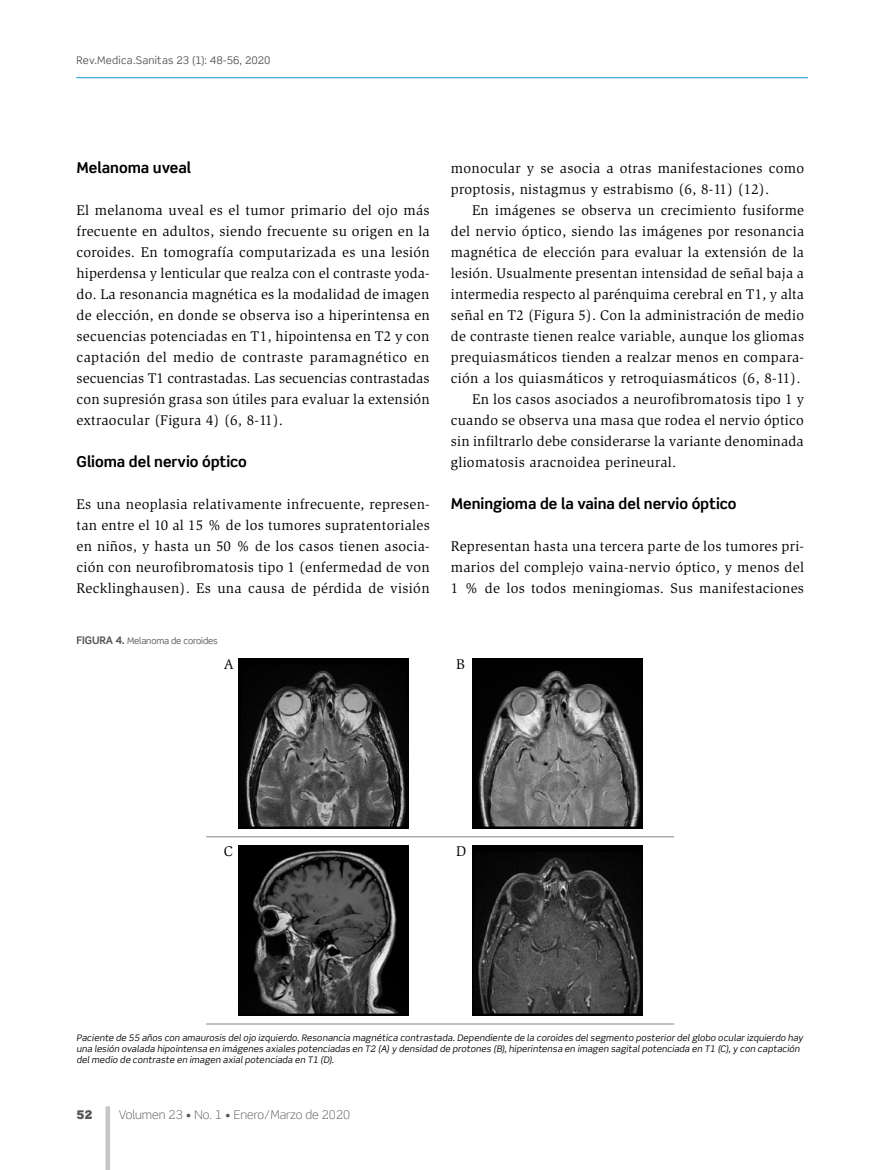
<style>
.page{position:relative;width:872px;height:1170px;background:#fff}
.page>*{position:absolute;margin:0;border:0;box-sizing:border-box;transform-origin:0 0}
._10Subt_2{font:700 15px "Scene Std";letter-spacing:-.005em;color:#000}
._02Body_sin_sang{font:14.4px/21px "Slimbach Std";letter-spacing:.02em;color:#000;text-align:justify}
._01Body_text{font:14.4px/21px "Slimbach Std";letter-spacing:.02em;color:#000;text-align:justify}
.t1{font:300 12px "Scene Std";color:#565655}
.t2{font:900 12px "Scene Std";color:#565655}
.t3{font:10.5px "Scene Std";letter-spacing:.02em;color:#565655}
._17Fuente{font:italic 9px/10.8px "Scene Std";letter-spacing:.015em;color:#000}
._18Tit_graf{font:9px "Scene Std";letter-spacing:-.015em;color:#565655}
.s1{font-style:inherit}
.s2{font-weight:700;font-size:10.5px}
</style>
<div class="page">
<hr style="left:106px;top:1106px;width:4px;height:63px;background:#c5c6c6">
<hr style="left:76px;top:77px;width:732px;height:1px;background:#0d99d2">
<hr style="left:206px;top:836px;width:234px;height:1px;background:#868384">
<hr style="left:440px;top:836px;width:234px;height:1px;background:#868384">
<hr style="left:206px;top:1023px;width:234px;height:1px;background:#868384">
<hr style="left:440px;top:1023px;width:234px;height:1px;background:#868384">
<img style="left:238px;top:658px;width:170px;height:170px">
<img style="left:472px;top:658px;width:170px;height:170px">
<img style="left:238px;top:845px;width:170px;height:170px">
<img style="left:472px;top:845px;width:170px;height:170px">
<p class="t3" style="left:77px;top:53px;width:195px">Rev.Medica.Sanitas <span class="s1">23 (1): 48-56, 2020</span></p>
<p class="_10Subt_2" style="left:77px;top:158px;width:116px">Melanoma uveal</p>
<p class="_02Body_sin_sang" style="left:77px;top:200px;width:355px">El melanoma uveal es el tumor primario del ojo más frecuente en adultos, siendo frecuente su origen en la coroides. En tomografía computarizada es una lesión hiperdensa y lenticular que realza con el contraste yoda&shy;do. La resonancia magnética es la modalidad de imagen de elección, en donde se observa iso a hiperintensa en secuencias potenciadas en T1, hipointensa en T2 y con captación del medio de contraste paramagnético en secuencias T1 contrastadas. Las secuencias contrastadas con supresión grasa son útiles para evaluar la extensión extraocular (Figura 4) (6, 8-11).</p>
<p class="_10Subt_2" style="left:77px;top:452px;width:172px">Glioma del nervio óptico</p>
<p class="_02Body_sin_sang" style="left:77px;top:494px;width:355px">Es una neoplasia relativamente infrecuente, represen&shy;tan entre el 10 al 15 % de los tumores supratentoriales en niños, y hasta un 50 % de los casos tienen asocia&shy;ción con neurofibromatosis tipo 1 (enfermedad de von Recklinghausen). Es una causa de pérdida de visión</p>
<p class="_18Tit_graf" style="left:76px;top:634px;width:143px"><span class="s2">FIGURA 4.</span> Melanoma de coroides</p>
<p class="_02Body_sin_sang" style="left:224px;top:654px;width:11px">A</p>
<p class="_02Body_sin_sang" style="left:451px;top:158px;width:355px">monocular y se asocia a otras manifestaciones como proptosis, nistagmus y estrabismo (6, 8-11) (12).</p>
<p class="_01Body_text" style="left:451px;top:200px;width:355px;text-indent:21px">En imágenes se observa un crecimiento fusiforme del nervio óptico, siendo las imágenes por resonancia magnética de elección para evaluar la extensión de la lesión. Usualmente presentan intensidad de señal baja a intermedia respecto al parénquima cerebral en T1, y alta señal en T2 (Figura 5). Con la administración de medio de contraste tienen realce variable, aunque los gliomas prequiasmáticos tienden a realzar menos en compara&shy;ción a los quiasmáticos y retroquiasmáticos (6, 8-11).</p>
<p class="_01Body_text" style="left:451px;top:389px;width:355px;text-indent:21px">En los casos asociados a neurofibromatosis tipo 1 y cuando se observa una masa que rodea el nervio óptico sin infiltrarlo debe considerarse la variante denominada gliomatosis aracnoidea perineural.</p>
<p class="_10Subt_2" style="left:451px;top:494px;width:287px">Meningioma de la vaina del nervio óptico</p>
<p class="_02Body_sin_sang" style="left:451px;top:536px;width:355px">Representan hasta una tercera parte de los tumores pri&shy;marios del complejo vaina-nervio óptico, y menos del 1 % de los todos meningiomas. Sus manifestaciones</p>
<p class="_02Body_sin_sang" style="left:456px;top:654px;width:10px">B</p>
<p class="_02Body_sin_sang" style="left:224px;top:840px;width:11px">C</p>
<p class="_02Body_sin_sang" style="left:456px;top:840px;width:12px">D</p>
<p class="_17Fuente" style="left:76px;top:1032px;width:728px">Paciente de 55 años con amaurosis del ojo izquierdo. Resonancia magnética contrastada. Dependiente de la coroides del segmento posterior del globo ocular izquierdo hay una lesión ovalada hipointensa en imágenes axiales potenciadas en T2 (A) y densidad de protones (B), hiperintensa en imagen sagital potenciada en T1 (C), y con captación del medio de contraste en imagen axial potenciada en T1 (D).</p>
<p class="t2" style="left:76px;top:1106px;width:18px">52</p>
<p class="t1" style="left:119px;top:1106px;width:233px">Volumen 23 • No. 1 • Enero/Marzo de 2020</p>
</div>
